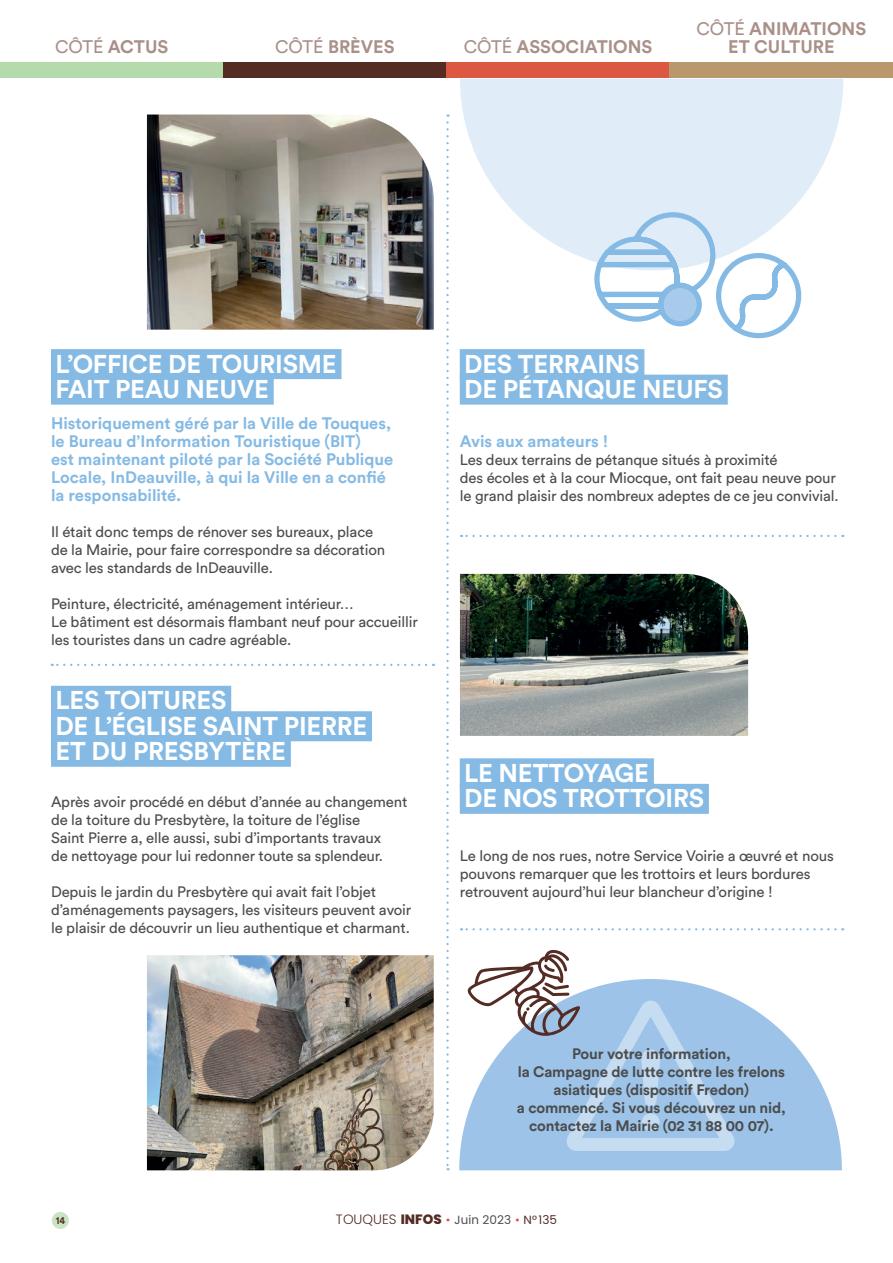
<style>
.page{position:relative;width:893px;height:1263px;background:#fff}
.page>*{position:absolute;margin:0;border:0;box-sizing:border-box;transform-origin:0 0}
.t1{font:700 25.5px "Circular Std";letter-spacing:-.01em;color:#fff}
.t2{font:700 18px "Circular Std";color:#a99089}
.t3{font:700 16.5px/18px "Circular Std";color:#85bae4}
.t4{font:15px/18px "Circular Std";letter-spacing:-.01em;color:#4b4c4d}
.t5{font:700 15px/18px "Circular Std";letter-spacing:-.01em;color:#4b4c4d;text-align:center}
.t6{font:12px "Poppins";color:#4b4c4d}
.BODY_TEXTE{font:700 10.5px "Circular Std";color:#542c24;scale:.9 1}
.s1{font-weight:400}
.s2{font-weight:300;font-size:13.5px;color:#542c24}
.s3{font-weight:800;font-size:13.5px;color:#542c24}
.s4{color:#dc5842}
.s5{color:#542c24}
</style>
<div class="page">
<div style="left:0;top:62px;width:223px;height:16px;background:#b5dbac"></div>
<div style="left:223px;top:62px;width:224px;height:16px;background:#542c24"></div>
<div style="left:447px;top:62px;width:223px;height:16px;background:#dc5842"></div>
<div style="left:670px;top:62px;width:223px;height:16px;background:#b9996c"></div>
<div style="left:51px;top:349px;width:290px;height:30px;background:#85bae4"></div>
<div style="left:51px;top:375px;width:223px;height:30px;background:#85bae4"></div>
<svg style="left:446px;top:115px;width:3px;height:1055px"></svg>
<svg style="left:52px;top:664px;width:374px;height:2px"></svg>
<img style="left:147px;top:955px;width:287px;height:215px">
<div style="left:51px;top:686px;width:180px;height:30px;background:#85bae4"></div>
<div style="left:51px;top:711px;width:321px;height:30px;background:#85bae4"></div>
<div style="left:51px;top:737px;width:240px;height:30px;background:#85bae4"></div>
<div style="left:460px;top:349px;width:184px;height:30px;background:#85bae4"></div>
<div style="left:460px;top:375px;width:268px;height:30px;background:#85bae4"></div>
<img style="left:147px;top:115px;width:287px;height:215px">
<svg style="left:460px;top:79px;width:383px;height:182px;fill:#e0edf8"></svg>
<div style="left:460px;top:758px;width:194px;height:30px;background:#85bae4"></div>
<div style="left:460px;top:784px;width:249px;height:30px;background:#85bae4"></div>
<img style="left:460px;top:574px;width:288px;height:162px">
<svg style="left:459px;top:999px;width:383px;height:171px;fill:#9dc4e8"></svg>
<svg style="left:461px;top:535px;width:374px;height:2px"></svg>
<svg style="left:461px;top:928px;width:374px;height:2px"></svg>
<svg style="left:592px;top:210px;width:212px;height:129px"></svg>
<svg style="left:466px;top:950px;width:270px;height:202px"></svg>
<div style="left:52px;top:1212px;width:17px;height:17px;background:#cae4c3;border-radius:50%"></div>
<p class="t2" style="left:55px;top:35px;width:115px"><span class="s1">CÔTÉ</span> ACTUS</p>
<p class="t2" style="left:275px;top:35px;width:121px"><span class="s1">CÔTÉ</span> BRÈVES</p>
<p class="t2" style="left:464px;top:35px;width:190px"><span class="s1">CÔTÉ</span> ASSOCIATIONS</p>
<p class="t2" style="left:696px;top:17px;width:171px"><span class="s1">CÔTÉ</span> ANIMATIONS</p>
<p class="t2" style="left:728px;top:35px;width:108px">ET CULTURE</p>
<p class="t1" style="left:55px;top:347px;width:283px">L’OFFICE DE TOURISME</p>
<p class="t1" style="left:55px;top:373px;width:215px">FAIT PEAU NEUVE</p>
<p class="t3" style="left:51px;top:414px;width:342px">Historiquement géré par la Ville de Touques,</p>
<p class="t3" style="left:51px;top:432px;width:311px">le Bureau d’Information Touristique (BIT)</p>
<p class="t3" style="left:51px;top:450px;width:344px">est maintenant piloté par la Société Publique<br>Locale, InDeauville, à qui la Ville en a confié</p>
<p class="t3" style="left:51px;top:486px;width:132px">la responsabilité.</p>
<p class="t4" style="left:51px;top:523px;width:324px">Il était donc temps de rénover ses bureaux, place</p>
<p class="t4" style="left:51px;top:541px;width:336px">de la Mairie, pour faire correspondre sa décoration</p>
<p class="t4" style="left:51px;top:559px;width:223px">avec les standards de InDeauville.</p>
<p class="t4" style="left:51px;top:595px;width:304px">Peinture, électricité, aménagement intérieur…</p>
<p class="t4" style="left:51px;top:613px;width:368px">Le bâtiment est désormais flambant neuf pour accueillir les touristes dans un cadre agréable.</p>
<p class="t1" style="left:55px;top:684px;width:173px">LES TOITURES</p>
<p class="t1" style="left:55px;top:709px;width:313px">DE L’ÉGLISE SAINT PIERRE</p>
<p class="t1" style="left:55px;top:735px;width:232px">ET DU PRESBYTÈRE</p>
<p class="t4" style="left:51px;top:793px;width:358px">Après avoir procédé en début d’année au changement</p>
<p class="t4" style="left:51px;top:811px;width:311px">de la toiture du Presbytère, la toiture de l’église</p>
<p class="t4" style="left:51px;top:829px;width:332px">Saint Pierre a, elle aussi, subi d’importants travaux</p>
<p class="t4" style="left:51px;top:847px;width:334px">de nettoyage pour lui redonner toute sa splendeur.</p>
<p class="t4" style="left:51px;top:883px;width:362px">Depuis le jardin du Presbytère qui avait fait l’objet d’aménagements paysagers, les visiteurs peuvent avoir</p>
<p class="t4" style="left:51px;top:919px;width:360px">le plaisir de découvrir un lieu authentique et charmant.</p>
<p class="t1" style="left:464px;top:347px;width:177px">DES TERRAINS</p>
<p class="t1" style="left:464px;top:373px;width:260px">DE PÉTANQUE NEUFS</p>
<p class="t3" style="left:460px;top:432px;width:150px">Avis aux amateurs !</p>
<p class="t4" style="left:460px;top:451px;width:319px">Les deux terrains de pétanque situés à proximité</p>
<p class="t4" style="left:460px;top:469px;width:380px">des écoles et à la cour Miocque, ont fait peau neuve pour le grand plaisir des nombreux adeptes de ce jeu convivial.</p>
<p class="t1" style="left:464px;top:756px;width:186px">LE NETTOYAGE</p>
<p class="t1" style="left:464px;top:782px;width:241px">DE NOS TROTTOIRS</p>
<p class="t4" style="left:460px;top:847px;width:376px">Le long de nos rues, notre Service Voirie a œuvré et nous pouvons remarquer que les trottoirs et leurs bordures retrouvent aujourd’hui leur blancheur d’origine !</p>
<p class="t5" style="left:572px;top:1044px;width:160px">Pour votre information,</p>
<p class="t5" style="left:518px;top:1062px;width:269px">la Campagne de lutte contre les frelons asiatiques (dispositif Fredon)</p>
<p class="t5" style="left:517px;top:1098px;width:270px">a commencé. Si vous découvrez un nid, contactez la Mairie (02 31 88 00 07).</p>
<p class="BODY_TEXTE" style="left:56px;top:1213px;width:12px">14</p>
<p class="t6" style="left:336px;top:1211px;width:223px"><span class="s2">TOUQUES</span> <span class="s3">INFOS</span> <span class="s4">•</span> Juin 2023 <span class="s4">•</span> <span class="s5">N° 135</span></p>
</div>
